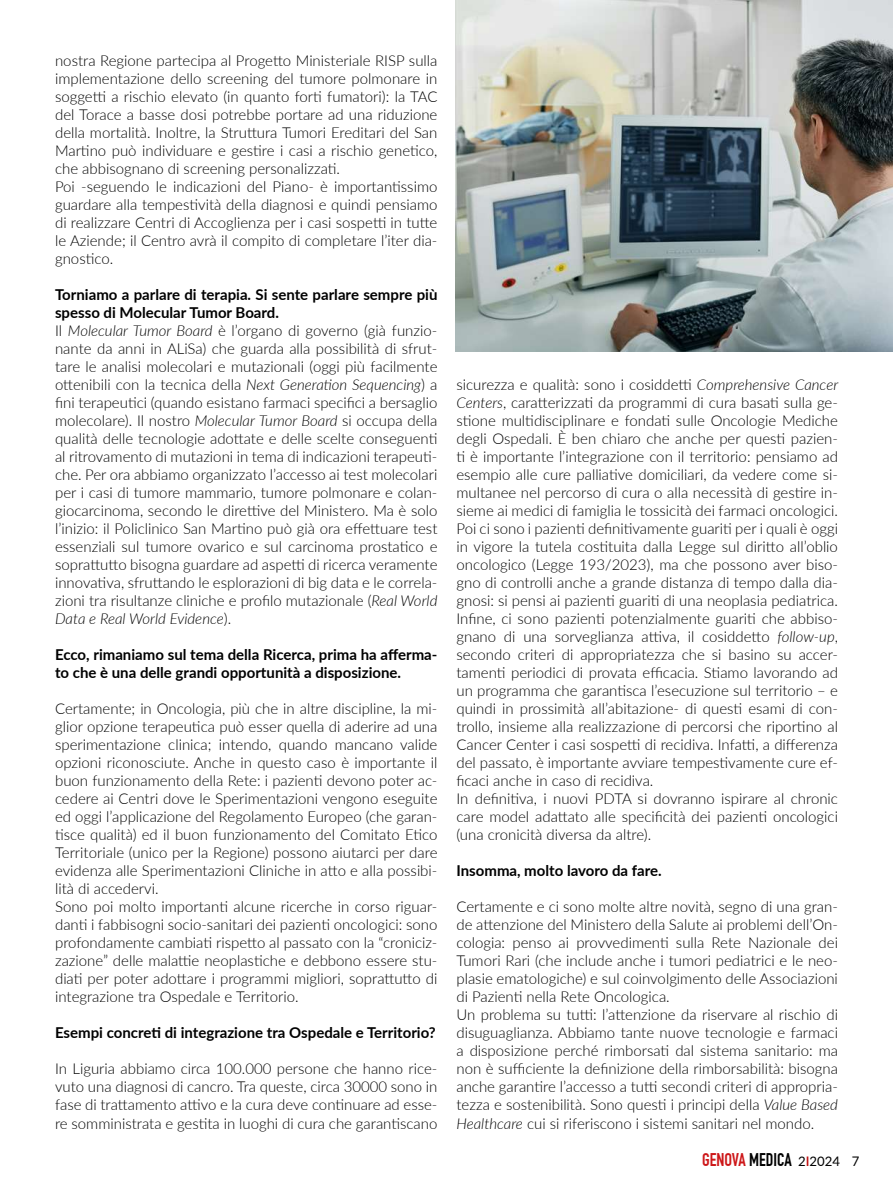
<style>
.page{position:relative;width:893px;height:1191px;background:#fff}
.page>*{position:absolute;margin:0;border:0;box-sizing:border-box;transform-origin:0 0}
.t1{font:18px "DIN Engschrift Std";color:#cd1719}
.t2{font:300 15px/18px "Lato";color:#000}
.t3{font:700 15px/18px "Lato";color:#000}
.s1{font-weight:700}
.s2{font-style:italic}
.s3{color:#000}
.s4{font-family:"Lato";font-size:13.2px;color:#000}
.s5{font-family:"Lato";font-weight:600;font-size:13.2px;color:#c00d0e}
</style>
<div class="page">
<img style="left:455px;top:0;width:438px;height:351px">
<p class="t2" style="left:55px;top:51px;width:384px">nostra Regione partecipa al Progetto Ministeriale RISP sulla implementazione dello screening del tumore polmonare in soggetti a rischio elevato (in quanto forti fumatori): la TAC del Torace a basse dosi potrebbe portare ad una riduzione della mortalità. Inoltre, la Struttura Tumori Ereditari del San Martino può individuare e gestire i casi a rischio genetico, che abbisognano di screening personalizzati.<br>Poi -seguendo le indicazioni del Piano- è importantissimo guardare alla tempestività della diagnosi e quindi pensiamo di realizzare Centri di Accoglienza per i casi sospetti in tutte le Aziende; il Centro avrà il compito di completare l’iter dia&shy;gnostico.</p>
<p class="t2" style="left:55px;top:285px;width:384px"><span class="s1">Torniamo a parlare di terapia. Si sente parlare sempre più spesso di Molecular Tumor Board.<br></span>Il <span class="s2">Molecular Tumor Board</span> è l’organo di governo (già funzio&shy;nante da anni in ALiSa) che guarda alla possibilità di sfrut&shy;tare le analisi molecolari e mutazionali (oggi più facilmente ottenibili con la tecnica della <span class="s2">Next Generation Sequencing</span>) a fini terapeutici (quando esistano farmaci specifici a bersaglio molecolare). Il nostro <span class="s2">Molecular Tumor Board</span> si occupa della qualità delle tecnologie adottate e delle scelte conseguenti al ritrovamento di mutazioni in tema di indicazioni terapeuti&shy;che. Per ora abbiamo organizzato l’accesso ai test molecolari per i casi di tumore mammario, tumore polmonare e colan&shy;giocarcinoma, secondo le direttive del Ministero. Ma è solo l’inizio: il Policlinico San Martino può già ora effettuare test essenziali sul tumore ovarico e sul carcinoma prostatico e soprattutto bisogna guardare ad aspetti di ricerca veramente innovativa, sfruttando le esplorazioni di big data e le correla&shy;zioni tra risultanze cliniche e profilo mutazionale (<span class="s2">Real World Data e Real World Evidence</span>).</p>
<p class="t3" style="left:55px;top:645px;width:384px">Ecco, rimaniamo sul tema della Ricerca, prima ha afferma&shy;to che è una delle grandi opportunità a disposizione.</p>
<p class="t2" style="left:55px;top:699px;width:384px">Certamente; in Oncologia, più che in altre discipline, la mi&shy;glior opzione terapeutica può esser quella di aderire ad una sperimentazione clinica; intendo, quando mancano valide opzioni riconosciute. Anche in questo caso è importante il buon funzionamento della Rete: i pazienti devono poter ac&shy;cedere ai Centri dove le Sperimentazioni vengono eseguite ed oggi l’applicazione del Regolamento Europeo (che garan&shy;tisce qualità) ed il buon funzionamento del Comitato Etico Territoriale (unico per la Regione) possono aiutarci per dare evidenza alle Sperimentazioni Cliniche in atto e alla possibi&shy;lità di accedervi.<br>Sono poi molto importanti alcune ricerche in corso riguar&shy;danti i fabbisogni socio-sanitari dei pazienti oncologici: sono profondamente cambiati rispetto al passato con la “croniciz&shy;zazione” delle malattie neoplastiche e debbono essere stu&shy;diati per poter adottare i programmi migliori, soprattutto di integrazione tra Ospedale e Territorio.</p>
<p class="t3" style="left:55px;top:1023px;width:382px">Esempi concreti di integrazione tra Ospedale e Territorio?</p>
<p class="t2" style="left:55px;top:1059px;width:384px;text-align:justify">In Liguria abbiamo circa 100.000 persone che hanno rice&shy;vuto una diagnosi di cancro. Tra queste, circa 30000 sono in fase di trattamento attivo e la cura deve continuare ad esse&shy;re somministrata e gestita in luoghi di cura che garantiscano</p>
<p class="t2" style="left:456px;top:375px;width:383px">sicurezza e qualità: sono i cosiddetti <span class="s2">Comprehensive Cancer Centers</span>, caratterizzati da programmi di cura basati sulla ge&shy;stione multidisciplinare e fondati sulle Oncologie Mediche degli Ospedali. È ben chiaro che anche per questi pazien&shy;ti è importante l’integrazione con il territorio: pensiamo ad esempio alle cure palliative domiciliari, da vedere come si&shy;multanee nel percorso di cura o alla necessità di gestire in&shy;sieme ai medici di famiglia le tossicità dei farmaci oncologici.<br>Poi ci sono i pazienti definitivamente guariti per i quali è oggi in vigore la tutela costituita dalla Legge sul diritto all’oblio oncologico (Legge 193/2023), ma che possono aver biso&shy;gno di controlli anche a grande distanza di tempo dalla dia&shy;gnosi: si pensi ai pazienti guariti di una neoplasia pediatrica.<br>Infine, ci sono pazienti potenzialmente guariti che abbiso&shy;gnano di una sorveglianza attiva, il cosiddetto <span class="s2">follow-up</span>, secondo criteri di appropriatezza che si basino su accer&shy;tamenti periodici di provata efficacia. Stiamo lavorando ad un programma che garantisca l’esecuzione sul territorio – e quindi in prossimità all’abitazione- di questi esami di con&shy;trollo, insieme alla realizzazione di percorsi che riportino al Cancer Center i casi sospetti di recidiva. Infatti, a differenza del passato, è importante avviare tempestivamente cure ef&shy;ficaci anche in caso di recidiva.<br>In definitiva, i nuovi PDTA si dovranno ispirare al chronic care model adattato alle specificità dei pazienti oncologici (una cronicità diversa da altre).</p>
<p class="t3" style="left:456px;top:861px;width:207px">Insomma, molto lavoro da fare.</p>
<p class="t2" style="left:456px;top:897px;width:383px">Certamente e ci sono molte altre novità, segno di una gran&shy;de attenzione del Ministero della Salute ai problemi dell’On&shy;cologia: penso ai provvedimenti sulla Rete Nazionale dei Tumori Rari (che include anche i tumori pediatrici e le neo&shy;plasie ematologiche) e sul coinvolgimento delle Associazioni di Pazienti nella Rete Oncologica.<br>Un problema su tutti: l’attenzione da riservare al rischio di disuguaglianza. Abbiamo tante nuove tecnologie e farmaci a disposizione perché rimborsati dal sistema sanitario: ma non è sufficiente la definizione della rimborsabilità: bisogna anche garantire l’accesso a tutti secondi criteri di appropria&shy;tezza e sostenibilità. Sono questi i principi della <span class="s2">Value Based Healthcare</span> cui si riferiscono i sistemi sanitari nel mondo.</p>
<p class="t1" style="left:702px;top:1149px;width:159px">GENOVA <span class="s3">MEDICA</span> <span class="s4">2</span><span class="s5">I</span><span class="s4">2024 7</span></p>
</div>
